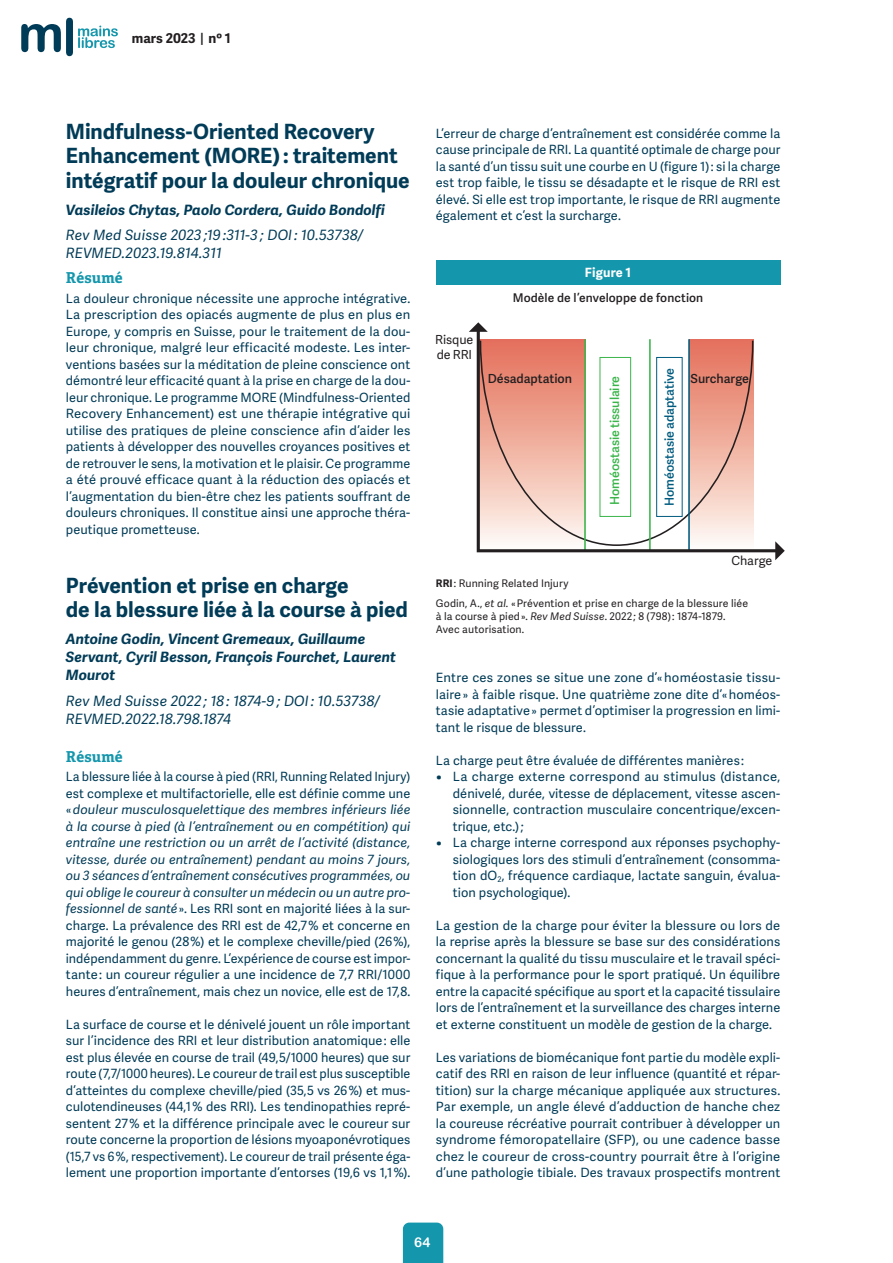
<style>
.page{position:relative;width:893px;height:1263px;background:#fff}
.page>*{position:absolute;margin:0;border:0;box-sizing:border-box;transform-origin:0 0}
.news_titre_ML{font:700 21px/24.8px "Adelle Sans";color:#003b57}
.Brubr_ML{font:700 15px "Adelle";letter-spacing:.01em;color:#1496ac}
.news_auteurs_ML{font:italic 700 14.25px/18px "Adelle Sans";letter-spacing:.005em;color:#003b57}
.news_refs_ML{font:italic 14.25px/18px "Adelle Sans";letter-spacing:.005em;color:#003b57}
.t1{font:700 13.5px "Adelle Sans";color:#231f20}
.t2{font:13.5px "Arial Rounded MT Bold";color:#fff}
.texte_rubriques_ML{font:12.75px/16.5px "Adelle Sans";letter-spacing:.005em;color:#003b57;text-align:justify}
.texte0_rubriques_ML{font:12.75px "Adelle Sans";letter-spacing:.005em;color:#003b57}
.figs_tables_n__ML{font:700 12.75px "Adelle Sans";letter-spacing:.015em;color:#fff}
.t3{font:600 12.45px "Adelle Sans";letter-spacing:-.005em;color:#231f20}
.t4{font:600 12.45px "Adelle Sans";letter-spacing:-.005em;color:#3ab54a}
.t5{font:600 12.45px "Adelle Sans";letter-spacing:-.005em;color:#005b7f}
.t6{font:12.45px/14.1px "Adelle Sans";letter-spacing:-.005em;color:#231f20}
.figs_tabl_titre_ML{font:600 12px "Adelle Sans";letter-spacing:.01em;color:#231f20}
.table_notes_ML{font:10.5px/13.2px "Adelle Sans";letter-spacing:.01em;color:#231f20}
.s1{font-weight:600}
.s2{font-style:italic}
.s3{font-weight:700}
.s4{font-weight:800}
</style>
<div class="page">
<svg style="left:21px;top:18px;width:97px;height:38px"></svg>
<div style="left:403px;top:1222px;width:40px;height:41px;background:#1496ac"></div>
<div style="left:436px;top:261px;width:344px;height:24px;background:#1496ac"></div>
<svg style="left:476px;top:332px;width:299px;height:221px"></svg>
<svg style="left:469px;top:322px;width:19px;height:10px"></svg>
<svg style="left:775px;top:541px;width:10px;height:19px"></svg>
<p class="t1" style="left:132px;top:30px;width:101px">mars 2023 <span class="s1">|</span> no 1</p>
<p class="news_titre_ML" style="left:66px;top:119px;width:345px">Mindfulness-Oriented Recovery<br>Enhancement (MORE) : traitement intégratif pour la douleur chronique</p>
<p class="news_auteurs_ML" style="left:66px;top:201px;width:321px">Vasileios Chytas, Paolo Cordera, Guido Bondolfi</p>
<p class="news_refs_ML" style="left:66px;top:227px;width:299px">Rev Med Suisse 2023 ;19 :311-3 ; DOI : 10.53738/<br>REVMED.2023.19.814.311</p>
<p class="Brubr_ML" style="left:66px;top:268px;width:58px">Résumé</p>
<p class="texte_rubriques_ML" style="left:66px;top:290px;width:346px">La douleur chronique nécessite une approche intégrative.<br>La prescription des opiacés augmente de plus en plus en Europe, y compris en Suisse, pour le traitement de la dou&shy;leur chronique, malgré leur efficacité modeste. Les inter&shy;ventions basées sur la méditation de pleine conscience ont démontré leur efficacité quant à la prise en charge de la dou&shy;leur chronique. Le programme MORE (Mindfulness-Oriented Recovery Enhancement) est une thérapie intégrative qui utilise des pratiques de pleine conscience afin d’aider les patients à développer des nouvelles croyances positives et de retrouver le sens, la motivation et le plaisir. Ce programme a été prouvé efficace quant à la réduction des opiacés et l’augmentation du bien-être chez les patients souffrant de douleurs chroniques. Il constitue ainsi une approche théra&shy;peutique prometteuse.</p>
<p class="news_titre_ML" style="left:66px;top:573px;width:344px">Prévention et prise en charge<br>de la blessure liée à la course à pied</p>
<p class="news_auteurs_ML" style="left:66px;top:630px;width:332px">Antoine Godin, Vincent Gremeaux, Guillaume<br>Servant, Cyril Besson, François Fourchet, Laurent<br>Mourot</p>
<p class="news_refs_ML" style="left:66px;top:692px;width:315px">Rev Med Suisse 2022 ; 18 : 1874-9 ; DOI : 10.53738/<br>REVMED.2022.18.798.1874</p>
<p class="Brubr_ML" style="left:66px;top:747px;width:58px">Résumé</p>
<p class="texte_rubriques_ML" style="left:66px;top:769px;width:346px">La blessure liée à la course à pied (RRI, Running Related Injury) est complexe et multifactorielle, elle est définie comme une « <span class="s2">douleur musculosquelettique des membres inférieurs liée à la course à pied (à l’entraînement ou en compétition) qui entraîne une restriction ou un arrêt de l’activité (distance, vitesse, durée ou entraînement) pendant au moins 7 jours, ou 3 séances d’entraînement consécutives programmées, ou qui oblige le coureur à consulter un médecin ou un autre pro&shy;fessionnel de santé</span> ». Les RRI sont en majorité liées à la sur&shy;charge. La prévalence des RRI est de 42,7 % et concerne en majorité le genou (28 %) et le complexe cheville/pied (26 %), indépendamment du genre. L’expérience de course est impor&shy;tante : un coureur régulier a une incidence de 7,7 RRI/1000 heures d’entraînement, mais chez un novice, elle est de 17,8.</p>
<p class="texte_rubriques_ML" style="left:66px;top:1016px;width:346px">La surface de course et le dénivelé jouent un rôle important sur l’incidence des RRI et leur distribution anatomique : elle est plus élevée en course de trail (49,5/1000 heures) que sur route (7,7/1000 heures). Le coureur de trail est plus susceptible d’atteintes du complexe cheville/pied (35,5 vs 26 %) et mus&shy;culotendineuses (44,1 % des RRI). Les tendinopathies repré&shy;sentent 27 % et la différence principale avec le coureur sur route concerne la proportion de lésions myoaponévrotiques (15,7 vs 6 %, respectivement). Le coureur de trail présente éga&shy;lement une proportion importante d’entorses (19,6 vs 1,1 %).</p>
<p class="texte_rubriques_ML" style="left:436px;top:125px;width:346px">L’erreur de charge d’entraînement est considérée comme la cause principale de RRI. La quantité optimale de charge pour la santé d’un tissu suit une courbe en U (figure 1) : si la charge est trop faible, le tissu se désadapte et le risque de RRI est élevé. Si elle est trop importante, le risque de RRI augmente également et c’est la surcharge.</p>
<p class="t6" style="left:435px;top:333px;width:40px">Risque de RRI</p>
<p class="figs_tables_n__ML" style="left:585px;top:265px;width:48px">Figure 1</p>
<p class="figs_tabl_titre_ML" style="left:513px;top:291px;width:192px">Modèle de l’enveloppe de fonction</p>
<p class="t4" style="left:608px;top:505px;width:131px;rotate:-90deg">Homéostasie tissulaire</p>
<p class="t5" style="left:662px;top:506px;width:140px;rotate:-90deg">Homéostasie adaptative</p>
<p class="t3" style="left:488px;top:371px;width:86px">Désadaptation</p>
<p class="t3" style="left:691px;top:371px;width:60px">Surcharge</p>
<p class="t6" style="left:732px;top:554px;width:42px">Charge</p>
<p class="table_notes_ML" style="left:436px;top:577px;width:134px"><span class="s3">RRI</span> : Running Related Injury</p>
<p class="table_notes_ML" style="left:436px;top:597px;width:314px">Godin, A., <span class="s2">et al.</span> « Prévention et prise en charge de la blessure liée à la course à pied ». <span class="s2">Rev Med Suisse</span>. 2022 ; 8 (798) : 1874-1879.<br>Avec autorisation.</p>
<p class="texte_rubriques_ML" style="left:436px;top:670px;width:346px">Entre ces zones se situe une zone d’« homéostasie tissu&shy;laire » à faible risque. Une quatrième zone dite d’« homéos&shy;tasie adaptative » permet d’optimiser la progression en limi&shy;tant le risque de blessure.</p>
<p class="texte0_rubriques_ML" style="left:436px;top:753px;width:310px">La charge peut être évaluée de différentes manières :</p>
<p class="texte_rubriques_ML" style="left:453px;top:769px;width:329px;text-indent:-17px"><span class="s4">•</span> La charge externe correspond au stimulus (distance, dénivelé, durée, vitesse de déplacement, vitesse ascen&shy;sionnelle, contraction musculaire concentrique/excen&shy;trique, etc.) ;</p>
<p class="texte_rubriques_ML" style="left:453px;top:835px;width:329px;text-indent:-17px"><span class="s4">•</span> La charge interne correspond aux réponses psychophy&shy;siologiques lors des stimuli d’entraînement (consomma&shy;tion dO<sub>2</sub>, fréquence cardiaque, lactate sanguin, évalua&shy;tion psychologique).</p>
<p class="texte_rubriques_ML" style="left:436px;top:917px;width:346px">La gestion de la charge pour éviter la blessure ou lors de la reprise après la blessure se base sur des considérations concernant la qualité du tissu musculaire et le travail spéci&shy;fique à la performance pour le sport pratiqué. Un équilibre entre la capacité spécifique au sport et la capacité tissulaire lors de l’entraînement et la surveillance des charges interne et externe constituent un modèle de gestion de la charge.</p>
<p class="texte_rubriques_ML" style="left:436px;top:1049px;width:346px">Les variations de biomécanique font partie du modèle expli&shy;catif des RRI en raison de leur influence (quantité et répar&shy;tition) sur la charge mécanique appliquée aux structures.<br>Par exemple, un angle élevé d’adduction de hanche chez la coureuse récréative pourrait contribuer à développer un syndrome fémoropatellaire (SFP), ou une cadence basse chez le coureur de cross-country pourrait être à l’origine d’une pathologie tibiale. Des travaux prospectifs montrent</p>
<p class="t2" style="left:414px;top:1234px;width:18px">64</p>
</div>
